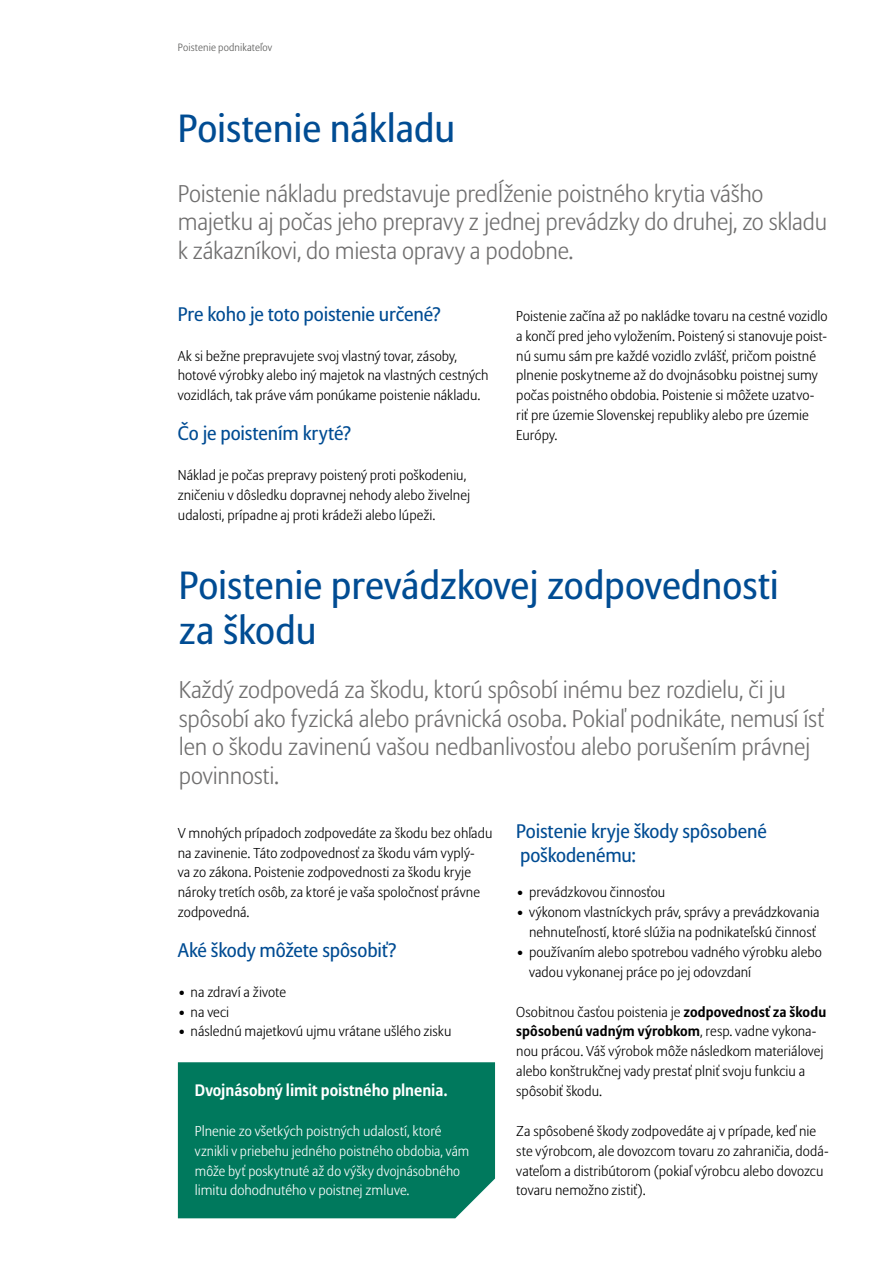
<style>
.page{position:relative;width:893px;height:1263px;background:#fff}
.page>*{position:absolute;margin:0;border:0;box-sizing:border-box;transform-origin:0 0}
.t1{font:39px/45px "Allianz Sans";color:#004c93}
.t2{font:300 24px/28.5px "Allianz Sans";letter-spacing:-.01em;color:#706f6f}
.t3{font:19.5px/24px "Allianz Sans";letter-spacing:-.005em;color:#004c93}
.t4{font:700 16.5px "Allianz Sans";color:#fff}
.t5{font:300 14.25px/20px "Allianz Sans";color:#000}
.t6{font:300 14.25px/19.8px "Allianz Sans";color:#fff}
.t7{font:300 10.5px "Allianz Sans";letter-spacing:.015em;color:#575756}
.s1{font-weight:700}
</style>
<div class="page">
<div style="left:178px;top:1062px;width:317px;height:156px;background:#00795d"></div>
<p class="t7" style="left:178px;top:41px;width:96px">Poistenie podnikateľov</p>
<h1 class="t1" style="left:178px;top:108px;width:279px">Poistenie nákladu</h1>
<h2 class="t2" style="left:178px;top:180px;width:651px">Poistenie nákladu predstavuje predĺženie poistného krytia vášho majetku aj počas jeho prepravy z jednej prevádzky do druhej, zo skladu k zákazníkovi, do miesta opravy a podobne.</h2>
<h3 class="t3" style="left:178px;top:303px;width:265px">Pre koho je toto poistenie určené?</h3>
<p class="t5" style="left:178px;top:346px;width:312px">Ak si bežne prepravujete svoj vlastný tovar, zásoby, hotové výrobky alebo iný majetok na vlastných cestných vozidlách, tak práve vám ponúkame poistenie nákladu.</p>
<h3 class="t3" style="left:178px;top:422px;width:175px">Čo je poistením kryté?</h3>
<p class="t5" style="left:178px;top:465px;width:294px">Náklad je počas prepravy poistený proti poškodeniu, zničeniu v dôsledku dopravnej nehody alebo živelnej udalosti, prípadne aj proti krádeži alebo lúpeži.</p>
<p class="t5" style="left:516px;top:306px;width:313px">Poistenie začína až po nakládke tovaru na cestné vozidlo a končí pred jeho vyložením. Poistený si stanovuje poist&shy;nú sumu sám pre každé vozidlo zvlášť, pričom poistné plnenie poskytneme až do dvojnásobku poistnej sumy počas poistného obdobia. Poistenie si môžete uzatvo&shy;riť pre územie Slovenskej republiky alebo pre územie Európy.</p>
<h1 class="t1" style="left:179px;top:565px;width:601px">Poistenie prevádzkovej zodpovednosti za škodu</h1>
<h2 class="t2" style="left:179px;top:677px;width:647px">Každý zodpovedá za škodu, ktorú spôsobí inému bez rozdielu, či ju spôsobí ako fyzická alebo právnická osoba. Pokiaľ podnikáte, nemusí ísť len o škodu zavinenú vašou nedbanlivosťou alebo porušením právnej povinnosti.</h2>
<p class="t5" style="left:178px;top:823px;width:316px">V mnohých prípadoch zodpovedáte za škodu bez ohľadu na zavinenie. Táto zodpovednosť za škodu vám vyplý-<br>va zo zákona. Poistenie zodpovednosti za škodu kryje nároky tretích osôb, za ktoré je vaša spoločnosť právne zodpovedná.</p>
<h3 class="t3" style="left:178px;top:939px;width:220px">Aké škody môžete spôsobiť?</h3>
<p class="t5" style="left:178px;top:982px;width:110px"><span class="s1">•</span> na zdraví a živote</p>
<p class="t5" style="left:178px;top:1002px;width:53px"><span class="s1">•</span> na veci</p>
<p class="t5" style="left:178px;top:1022px;width:275px"><span class="s1">•</span> následnú majetkovú ujmu vrátane ušlého zisku</p>
<h3 class="t3" style="left:516px;top:820px;width:252px">Poistenie kryje škody spôsobené poškodenému:</h3>
<p class="t5" style="left:516px;top:883px;width:151px"><span class="s1">•</span> prevádzkovou činnosťou</p>
<p class="t5" style="left:516px;top:903px;width:305px;text-align:right"><span class="s1">•</span> výkonom vlastníckych práv, správy a prevádzkovania nehnuteľností, ktoré slúžia na podnikateľskú činnosť</p>
<p class="t5" style="left:529px;top:942px;width:294px;text-indent:-13px"><span class="s1">•</span> používaním alebo spotrebou vadného výrobku alebo vadou vykonanej práce po jej odovzdaní</p>
<p class="t5" style="left:516px;top:1002px;width:311px">Osobitnou časťou poistenia je <span class="s1">zodpovednosť za škodu spôsobenú vadným výrobkom</span>, resp. vadne vykona&shy;nou prácou. Váš výrobok môže následkom materiálovej alebo konštrukčnej vady prestať plniť svoju funkciu a spôsobiť škodu.</p>
<p class="t5" style="left:516px;top:1121px;width:314px">Za spôsobené škody zodpovedáte aj v prípade, keď nie ste výrobcom, ale dovozcom tovaru zo zahraničia, dodá&shy;vateľom a distribútorom (pokiaľ výrobcu alebo dovozcu tovaru nemožno zistiť).</p>
<p class="t4" style="left:195px;top:1080px;width:254px">Dvojnásobný limit poistného plnenia.</p>
<p class="t6" style="left:195px;top:1121px;width:276px">Plnenie zo všetkých poistných udalostí, ktoré vznikli v priebehu jedného poistného obdobia, vám môže byť poskytnuté až do výšky dvojnásobného limitu dohodnutého v poistnej zmluve.</p>
</div>
